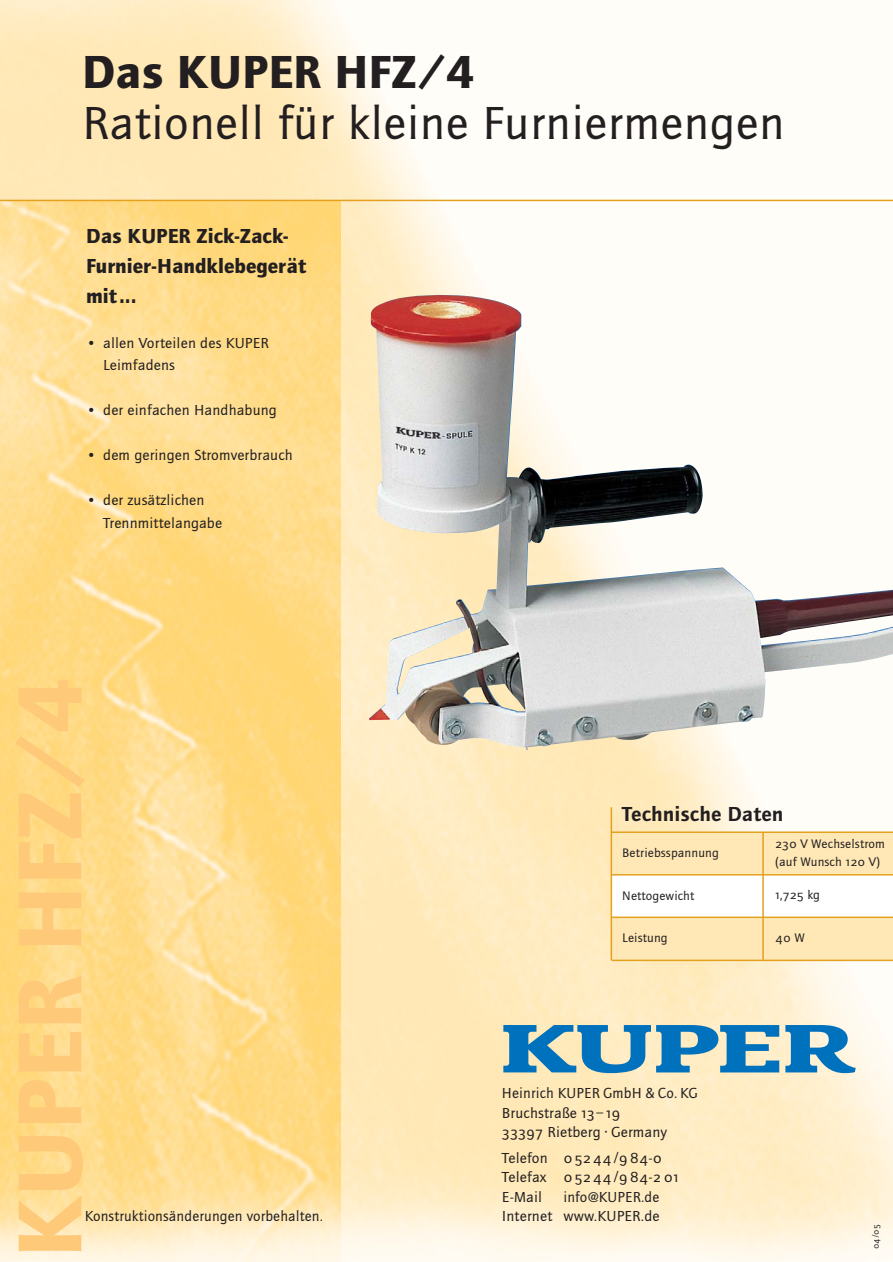
<style>
.page{position:relative;width:893px;height:1262px;background:#fff}
.page>*{position:absolute;margin:0;border:0;box-sizing:border-box;transform-origin:0 0}
.t1{font:900 93.9px "FH Key Sans";color:#fec979}
.t2{font:48px "FH Key Sans";color:#231f20}
.t3{font:900 48px "FH Key Sans";color:#231f20}
.t4{font:900 21px/30px "FH Key Sans";color:#231f20}
.t5{font:700 21px "FH Key Sans";color:#231f20}
.t6{font:15px/19.5px "FH Key Sans";color:#231f20}
.t7{font:12.75px/18px "FH Key Sans";color:#231f20}
.t8{font:9px "FH Key Sans";color:#231f20}
</style>
<div class="page">
<img style="left:0;top:201px;width:341px;height:1060px">
<hr style="left:0;top:200px;width:892px;height:1px;background:#e4a01f">
<img style="left:369px;top:295px;width:523px;height:455px">
<div style="left:611px;top:832px;width:281px;height:43px;background:#ffe8b5"></div>
<div style="left:611px;top:917px;width:281px;height:43px;background:#ffe8b5"></div>
<hr style="left:611px;top:874px;width:281px;height:1px;background:#e4a01f">
<hr style="left:611px;top:831px;width:281px;height:2px;background:#e4a01f">
<hr style="left:611px;top:916px;width:281px;height:2px;background:#e4a01f">
<hr style="left:611px;top:959px;width:281px;height:2px;background:#e4a01f">
<hr style="left:762px;top:832px;width:1px;height:127px;background:#e4a01f">
<hr style="left:610px;top:807px;width:2px;height:153px;background:#e4a01f">
<svg style="left:785px;top:1025px;width:70px;height:48px;background:#5ca0c7"></svg>
<svg style="left:503px;top:1025px;width:276px;height:48px;background:#6ca5be"></svg>
<h2 class="t3" style="left:82px;top:55px;width:394px">Das KUPER HFZ/4</h2>
<h2 class="t2" style="left:82px;top:106px;width:704px">Rationell für kleine Furniermengen</h2>
<h3 class="t4" style="left:86px;top:223px;width:221px">Das KUPER Zick-Zack-<br>Furnier-Handklebegerät mit...</h3>
<p class="t6" style="left:103px;top:333px;width:167px;line-height:22.5px;text-indent:-17px">• allen Vorteilen des KUPER<br>Leimfadens</p>
<p class="t6" style="left:86px;top:402px;width:192px">• der einfachen Handhabung</p>
<p class="t6" style="left:86px;top:447px;width:208px">• dem geringen Stromverbrauch</p>
<p class="t6" style="left:103px;top:490px;width:121px;line-height:22.5px;text-indent:-17px">• der zusätzlichen<br>Trennmittelangabe</p>
<h1 class="t1" style="left:16px;top:1257px;width:581px;rotate:-90deg">KUPER HFZ/4</h1>
<h3 class="t5" style="left:621px;top:806px;width:163px">Technische Daten</h3>
<p class="t7" style="left:622px;top:845px;width:98px">Betriebsspannung</p>
<p class="t7" style="left:775px;top:836px;width:111px">230 V Wechselstrom (auf Wunsch 120 V)</p>
<p class="t7" style="left:775px;top:887px;width:46px">1,725 kg</p>
<p class="t7" style="left:775px;top:930px;width:31px">40 W</p>
<p class="t7" style="left:622px;top:887px;width:74px">Nettogewicht</p>
<p class="t7" style="left:622px;top:930px;width:47px">Leistung</p>
<p class="t6" style="left:502px;top:1085px;width:197px">Heinrich KUPER GmbH &amp; Co. KG<br>Bruchstraße 13–19<br>33397 Rietberg · Germany</p>
<p class="t6" style="left:502px;top:1149px;width:178px">Telefon 05244/984-0<br>Telefax 05244/984-2 01<br>E-Mail</p>
<p class="t6" style="left:563px;top:1188px;width:98px">info@KUPER.de</p>
<p class="t6" style="left:85px;top:1208px;width:240px">Konstruktionsänderungen vorbehalten.</p>
<p class="t6" style="left:502px;top:1208px;width:159px">Internet www.KUPER.de</p>
<p class="t8" style="left:872px;top:1248px;width:26px;rotate:-90deg">04/05</p>
</div>
